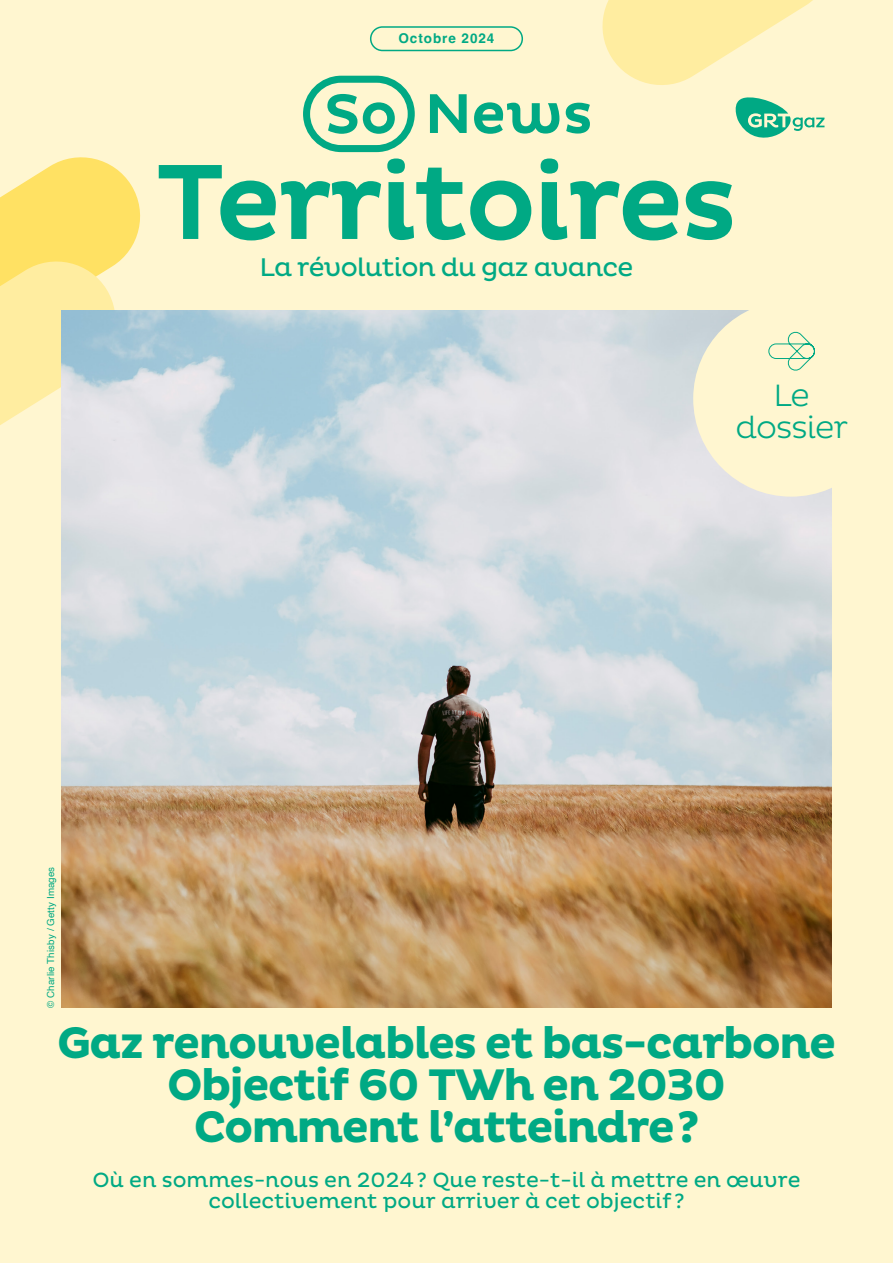
<style>
.page{position:relative;width:893px;height:1263px;background:#fff6d0}
.page>*{position:absolute;margin:0;border:0;box-sizing:border-box;transform-origin:0 0}
.t1{font:500 108.75px "Pluto";letter-spacing:-.03em;color:#00a984}
.t2{font:700 45px/42px "Pluto";letter-spacing:-.04em;color:#00a984;text-align:center}
.t3{font:300 31.35px/31.3px "Pluto";letter-spacing:-.03em;color:#00a984;text-align:center}
.t4{font:26.1px "Pluto";letter-spacing:-.03em;color:#00a984}
.t5{font:21px/21px "Pluto";color:#00a984;text-align:center}
.t6{font:700 13.5px "Helvetica";letter-spacing:.07em;color:#00a984}
.t7{font:13.5px "Pluto";color:#00a984}
.t8{font:9.75px "Helvetica";letter-spacing:.01em;color:#00a984}
</style>
<div class="page">
<svg style="left:0;top:157px;width:141px;height:301px"></svg>
<svg style="left:303px;top:76px;width:112px;height:76px"></svg>
<svg style="left:430px;top:94px;width:37px;height:39px"></svg>
<svg style="left:474px;top:102px;width:85px;height:32px"></svg>
<img style="left:62px;top:310px;width:769px;height:698px">
<div style="left:693px;top:301px;width:196px;height:196px;background:#fff6d0;border-radius:50%"></div>
<svg style="left:768px;top:331px;width:47px;height:40px"></svg>
<svg style="left:566px;top:0;width:259px;height:138px"></svg>
<div style="left:370px;top:26px;width:153px;height:25px;border:2px solid #00a984;border-radius:12px"></div>
<p class="t6" style="left:398px;top:30px;width:97px">Octobre 2024</p>
<h1 class="t1" style="left:156px;top:140px;width:583px">Territoires</h1>
<p class="t4" style="left:260px;top:253px;width:375px">La révolution du gaz avance</p>
<p class="t8" style="left:43px;top:1008px;width:143px;rotate:-90deg">© Charlie Thisby / Getty Images</p>
<h3 class="t3" style="left:735px;top:380px;width:114px">Le dossier</h3>
<h2 class="t2" style="left:57px;top:1023px;width:781px">Gaz renouvelables et bas-carbone<br>Objectif 60 TWh en 2030<br>Comment l’atteindre?</h2>
<p class="t5" style="left:92px;top:1169px;width:710px">Où en sommes-nous en 2024? Que reste-t-il à mettre en œuvre collectivement pour arriver à cet objectif ?</p>
<p class="t7" style="left:443px;top:1203px;width:8px">1</p>
</div>
